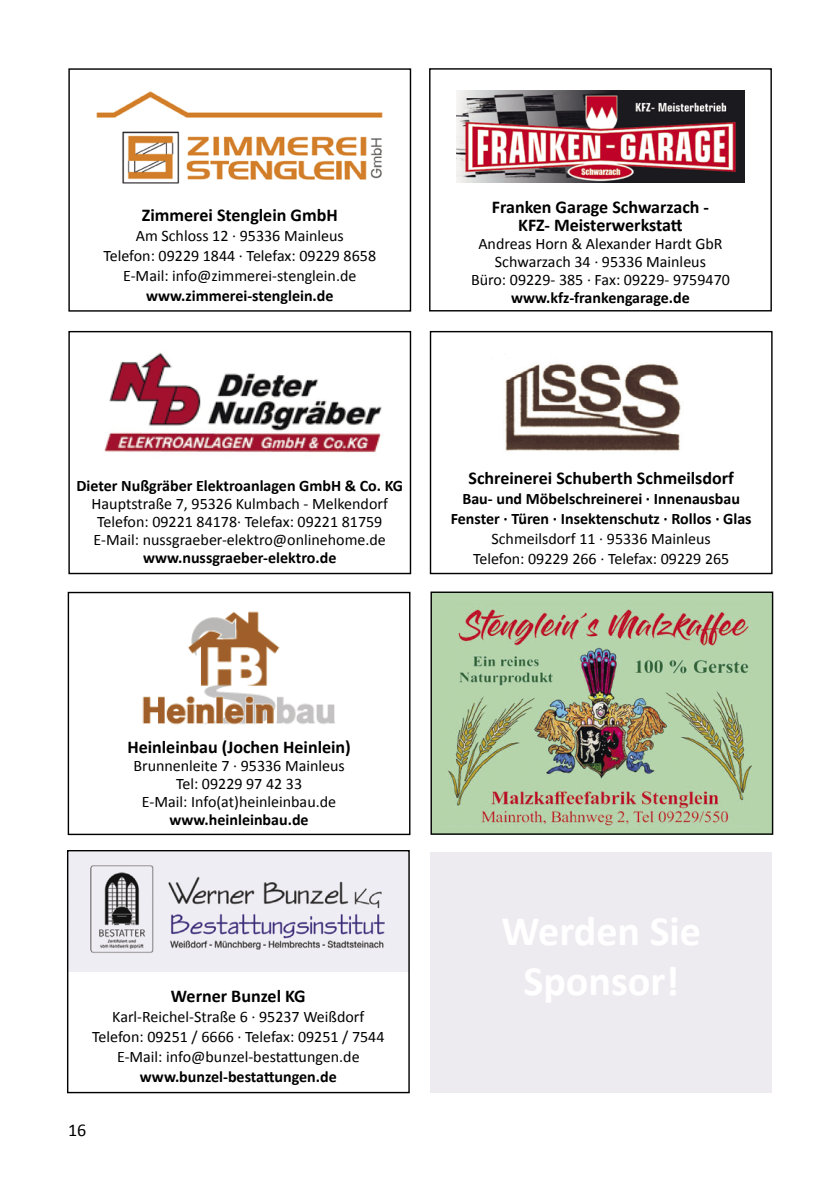
<style>
.page{position:relative;width:840px;height:1191px;background:#fff}
.page>*{position:absolute;margin:0;border:0;box-sizing:border-box;transform-origin:0 0}
.t1{font:700 18px/18px "Calibri";color:#000;text-align:center}
.t2{font:18px "Calibri";color:#000}
.t3{font:16px/18px "Calibri";color:#000;text-align:center}
.t4{font:700 16px/20px "Calibri";color:#000;text-align:center}
</style>
<div class="page">
<img style="left:96px;top:91px;width:287px;height:93px">
<div style="left:68px;top:68px;width:343px;height:244px;border:1px solid #000"></div>
<img style="left:456px;top:91px;width:288px;height:91px">
<div style="left:429px;top:68px;width:342px;height:243px;border:1px solid #000"></div>
<img style="left:104px;top:352px;width:278px;height:101px">
<div style="left:68px;top:331px;width:343px;height:243px;border:1px solid #000"></div>
<div style="left:429px;top:331px;width:343px;height:243px;border:1px solid #000"></div>
<img style="left:505px;top:363px;width:176px;height:88px">
<div style="left:68px;top:592px;width:342px;height:243px;border:1px solid #000"></div>
<img style="left:142px;top:611px;width:194px;height:114px">
<img style="left:432px;top:593px;width:338px;height:240px">
<div style="left:430px;top:591px;width:342px;height:244px;border:1px solid #000"></div>
<img style="left:69px;top:852px;width:338px;height:119px">
<div style="left:67px;top:850px;width:342px;height:243px;border:1px solid #000"></div>
<div style="left:430px;top:852px;width:341px;height:241px;background:#eeebf0"></div>
<p class="t1" style="left:142px;top:206px;width:197px">Zimmerei Stenglein GmbH</p>
<p class="t3" style="left:103px;top:226px;width:274px;line-height:20px">Am Schloss 12 · 95336 Mainleus<br>Telefon: 09229 1844 · Telefax: 09229 8658<br>E-Mail: info@zimmerei-stenglein.de</p>
<p class="t4" style="left:146px;top:286px;width:189px">www.zimmerei-stenglein.de</p>
<p class="t1" style="left:491px;top:197px;width:219px">Franken Garage Schwarzach -<br>KFZ- Meisterwerkstatt</p>
<p class="t3" style="left:471px;top:234px;width:260px">Andreas Horn &amp; Alexander Hardt GbR<br>Schwarzach 34 · 95336 Mainleus<br>Büro: 09229- 385 · Fax: 09229- 9759470</p>
<p class="t4" style="left:511px;top:287px;width:180px">www.kfz-frankengarage.de</p>
<p class="t4" style="left:76px;top:475px;width:328px">Dieter Nußgräber Elektroanlagen GmbH &amp; Co. KG</p>
<p class="t3" style="left:92px;top:494px;width:298px;text-align:left">Hauptstraße 7, 95326 Kulmbach - Melkendorf<br>Telefon: 09221 84178· Telefax: 09221 81759<br>E-Mail: nussgraeber-elektro@onlinehome.de</p>
<p class="t4" style="left:143px;top:547px;width:195px">www.nussgraeber-elektro.de</p>
<p class="t1" style="left:468px;top:468px;width:267px">Schreinerei Schuberth Schmeilsdorf</p>
<p class="t4" style="left:450px;top:488px;width:302px">Bau- und Möbelschreinerei · Innenausbau<br>Fenster · Türen · Insektenschutz · Rollos · Glas</p>
<p class="t3" style="left:472px;top:528px;width:258px;line-height:20px">Schmeilsdorf 11 · 95336 Mainleus<br>Telefon: 09229 266 · Telefax: 09229 265</p>
<p class="t1" style="left:127px;top:738px;width:225px">Heinleinbau (Jochen Heinlein)</p>
<p class="t3" style="left:133px;top:756px;width:213px">Brunnenleite 7 · 95336 Mainleus<br>Tel: 09229 97 42 33<br>E-Mail: Info(at)heinleinbau.de</p>
<p class="t4" style="left:169px;top:809px;width:140px">www.heinleinbau.de</p>
<p class="t1" style="left:171px;top:986px;width:136px">Werner Bunzel KG</p>
<p class="t3" style="left:92px;top:1006px;width:293px;line-height:20px">Karl-Reichel-Straße 6 · 95237 Weißdorf<br>Telefon: 09251 / 6666 · Telefax: 09251 / 7544<br>E-Mail: info@bunzel-bestattungen.de</p>
<p class="t4" style="left:140px;top:1065px;width:198px">www.bunzel-bestattungen.de</p>
<p class="t2" style="left:68px;top:1118px;width:20px">16</p>
</div>
